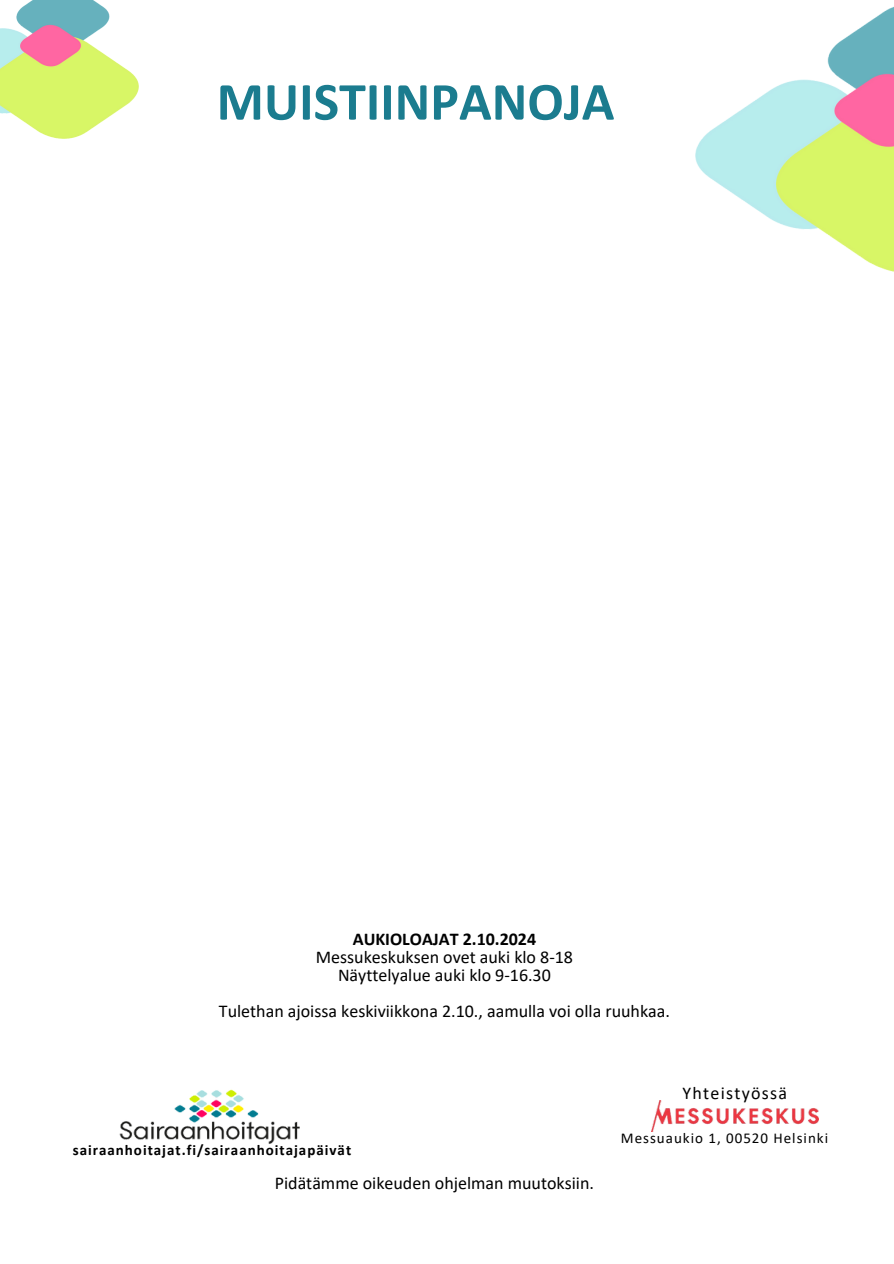
<style>
.page{position:relative;width:894px;height:1264px;background:#fff}
.page>*{position:absolute;margin:0;border:0;box-sizing:border-box;transform-origin:0 0}
.t1{font:700 54px "Calibri";color:#1b7c8f}
.t2{font:18px/18px "Calibri";color:#000;text-align:center}
.t3{font:18px "Calibri";letter-spacing:.07em;color:#000}
.t4{font:700 15px "Calibri";letter-spacing:.065em;color:#000}
.t5{font:15px "Calibri";letter-spacing:.065em;color:#000}
.s1{font-weight:700}
</style>
<div class="page">
<img style="left:119px;top:1089px;width:181px;height:55px">
<img style="left:651px;top:1100px;width:167px;height:31px">
<img style="left:0;top:0;width:138px;height:139px">
<img style="left:695px;top:7px;width:198px;height:265px">
<p class="t1" style="left:216px;top:79px;width:399px">MUISTIINPANOJA</p>
<h2 class="t2" style="left:316px;top:931px;width:259px"><span class="s1">AUKIOLOAJAT 2.10.2024<br></span>Messukeskuksen ovet auki klo 8-18<br>Näyttelyalue auki klo 9-16.30</h2>
<p class="t2" style="left:219px;top:1003px;width:452px">Tulethan ajoissa keskiviikkona 2.10., aamulla voi olla ruuhkaa.</p>
<h3 class="t3" style="left:682px;top:1085px;width:106px">Yhteistyössä</h3>
<h1 class="t4" style="left:73px;top:1143px;width:280px">sairaanhoitajat.fi/sairaanhoitajapäivät</h1>
<p class="t2" style="left:275px;top:1175px;width:320px">Pidätämme oikeuden ohjelman muutoksiin.</p>
<h2 class="t5" style="left:620px;top:1131px;width:209px">Messuaukio 1, 00520 Helsinki</h2>
</div>
